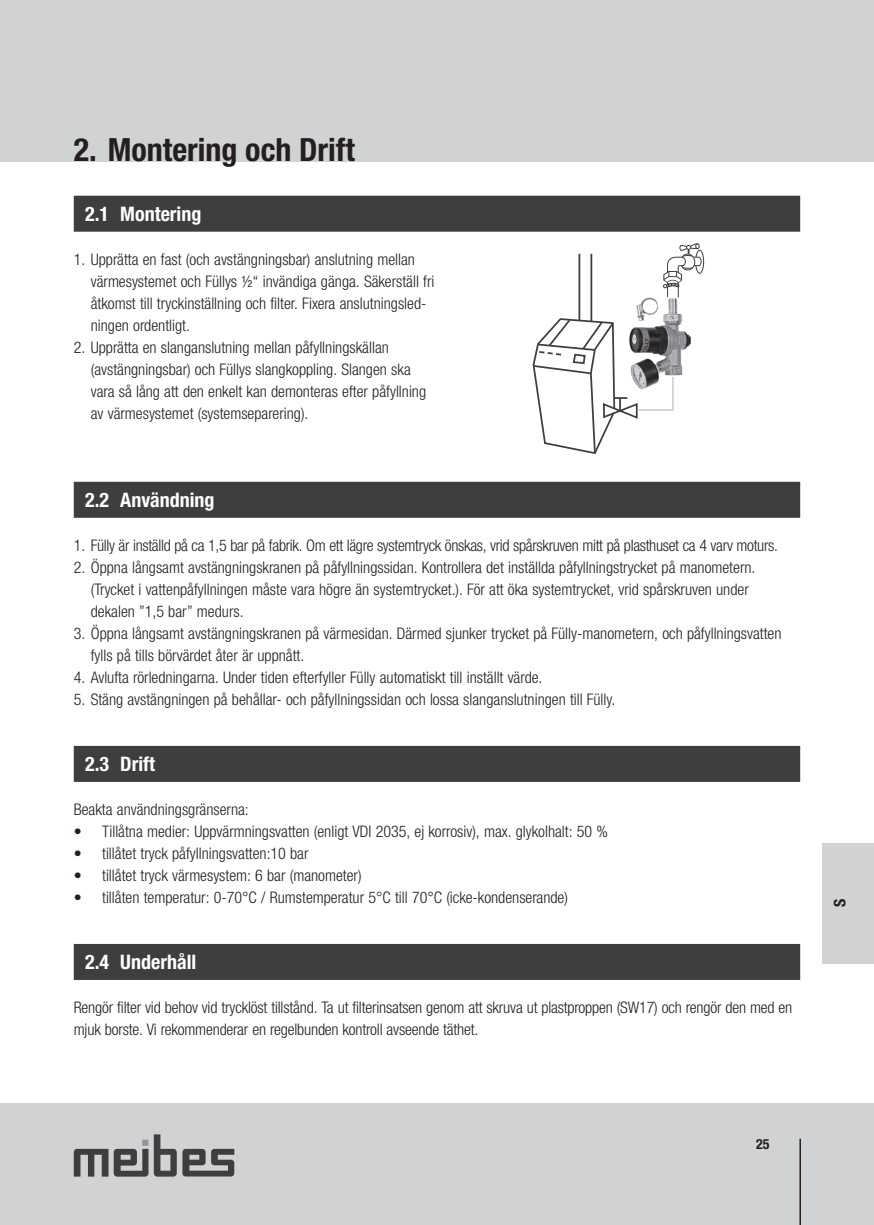
<style>
.page{position:relative;width:874px;height:1225px;background:#fff}
.page>*{position:absolute;margin:0;border:0;box-sizing:border-box;transform-origin:0 0}
.t1{font:700 condensed 32px "Helvetica Neue LTW1 G";color:#231f20}
.t2{font:700 condensed 20px "Helvetica Neue LTW1 G";color:#fff}
.t3{font:300 condensed 16px/22px "Helvetica Neue LTW1 G";color:#231f20}
.t4{font:300 condensed 16px "Helvetica Neue LTW1 G";letter-spacing:-.02em;color:#231f20}
.t5{font:700 condensed 16px "Helvetica Neue LTW1 G";color:#231f20}
.t6{font:700 condensed 14px "Helvetica Neue LTW1 G";color:#231f20}
.s1{font-weight:700}
</style>
<div class="page">
<div style="left:17px;top:0;width:856px;height:162px;background:#d1d2d4"></div>
<div style="left:17px;top:1103px;width:856px;height:122px;background:#d1d2d4"></div>
<hr style="left:799px;top:1138px;width:1px;height:87px;background:#231f20">
<svg style="left:74px;top:1148px;width:34px;height:28px"></svg>
<svg style="left:154px;top:1134px;width:80px;height:42px"></svg>
<svg style="left:114px;top:1139px;width:34px;height:37px"></svg>
<div style="left:0;top:0;width:17px;height:162px;background:#d1d2d4"></div>
<div style="left:0;top:1103px;width:17px;height:122px;background:#d1d2d4"></div>
<div style="left:74px;top:196px;width:725px;height:36px;background:#3e3e3f"></div>
<img style="left:636px;top:297px;width:55px;height:79px">
<hr style="left:578px;top:254px;width:2px;height:66px;background:#3e3e3f">
<hr style="left:590px;top:254px;width:2px;height:67px;background:#3e3e3f">
<svg style="left:532px;top:316px;width:142px;height:138px"></svg>
<svg style="left:662px;top:243px;width:42px;height:55px"></svg>
<div style="left:74px;top:482px;width:725px;height:36px;background:#3e3e3f"></div>
<div style="left:74px;top:746px;width:725px;height:36px;background:#3e3e3f"></div>
<div style="left:74px;top:944px;width:725px;height:36px;background:#3e3e3f"></div>
<div style="left:822px;top:843px;width:51px;height:120px;background:#d1d2d4"></div>
<h1 class="t1" style="left:74px;top:131px;width:282px">2. Montering och Drift</h1>
<p class="t2" style="left:85px;top:201px;width:118px">2.1 Montering</p>
<p class="t3" style="left:91px;top:248px;width:345px;text-indent:-17px">1. Upprätta en fast (och avstängningsbar) anslutning mellan värmesystemet och Füllys ½“ invändiga gänga. Säkerställ fri åtkomst till tryckinställning och filter. Fixera anslutningsled&shy;ningen ordentligt.</p>
<p class="t3" style="left:91px;top:336px;width:337px;text-indent:-17px">2. Upprätta en slanganslutning mellan påfyllningskällan (avstängningsbar) och Füllys slangkoppling. Slangen ska vara så lång att den enkelt kan demonteras efter påfyllning av värmesystemet (systemseparering).</p>
<p class="t2" style="left:85px;top:487px;width:131px">2.2 Användning</p>
<p class="t4" style="left:74px;top:535px;width:705px">1. Fülly är inställd på ca 1,5 bar på fabrik. Om ett lägre systemtryck önskas, vrid spårskruven mitt på plasthuset ca 4 varv moturs.</p>
<p class="t3" style="left:91px;top:556px;width:665px;text-indent:-17px">2. Öppna långsamt avstängningskranen på påfyllningssidan. Kontrollera det inställda påfyllningstrycket på manometern. (Trycket i vattenpåfyllningen måste vara högre än systemtrycket.). För att öka systemtrycket, vrid spårskruven under dekalen ”1,5 bar” medurs.</p>
<p class="t3" style="left:91px;top:622px;width:692px;text-indent:-17px">3. Öppna långsamt avstängningskranen på värmesidan. Därmed sjunker trycket på Fülly-manometern, och påfyllningsvatten fylls på tills börvärdet åter är uppnått.</p>
<p class="t3" style="left:74px;top:666px;width:470px">4. Avlufta rörledningarna. Under tiden efterfyller Fülly automatiskt till inställt värde.</p>
<p class="t3" style="left:74px;top:688px;width:543px">5. Stäng avstängningen på behållar- och påfyllningssidan och lossa slanganslutningen till Fülly.</p>
<p class="t2" style="left:85px;top:751px;width:71px">2.3 Drift</p>
<p class="t3" style="left:74px;top:798px;width:176px">Beakta användningsgränserna:</p>
<p class="t3" style="left:74px;top:820px;width:535px"><span class="s1">•</span> Tillåtna medier: Uppvärmningsvatten (enligt VDI 2035, ej korrosiv), max. glykolhalt: 50 %</p>
<p class="t3" style="left:74px;top:842px;width:236px"><span class="s1">•</span> tillåtet tryck påfyllningsvatten:10 bar</p>
<p class="t3" style="left:74px;top:864px;width:289px"><span class="s1">•</span> tillåtet tryck värmesystem: 6 bar (manometer)</p>
<p class="t3" style="left:74px;top:886px;width:495px"><span class="s1">•</span> tillåten temperatur: 0-70°C / Rumstemperatur 5°C till 70°C (icke-kondenserande)</p>
<p class="t2" style="left:85px;top:949px;width:113px">2.4 Underhåll</p>
<p class="t3" style="left:74px;top:996px;width:719px">Rengör filter vid behov vid trycklöst tillstånd. Ta ut filterinsatsen genom att skruva ut plastproppen (SW17) och rengör den med en mjuk borste. Vi rekommenderar en regelbunden kontroll avseende täthet.</p>
<p class="t6" style="left:755px;top:1135px;width:15px">25</p>
<p class="t5" style="left:829px;top:907px;width:10px;rotate:-90deg">S</p>
</div>
